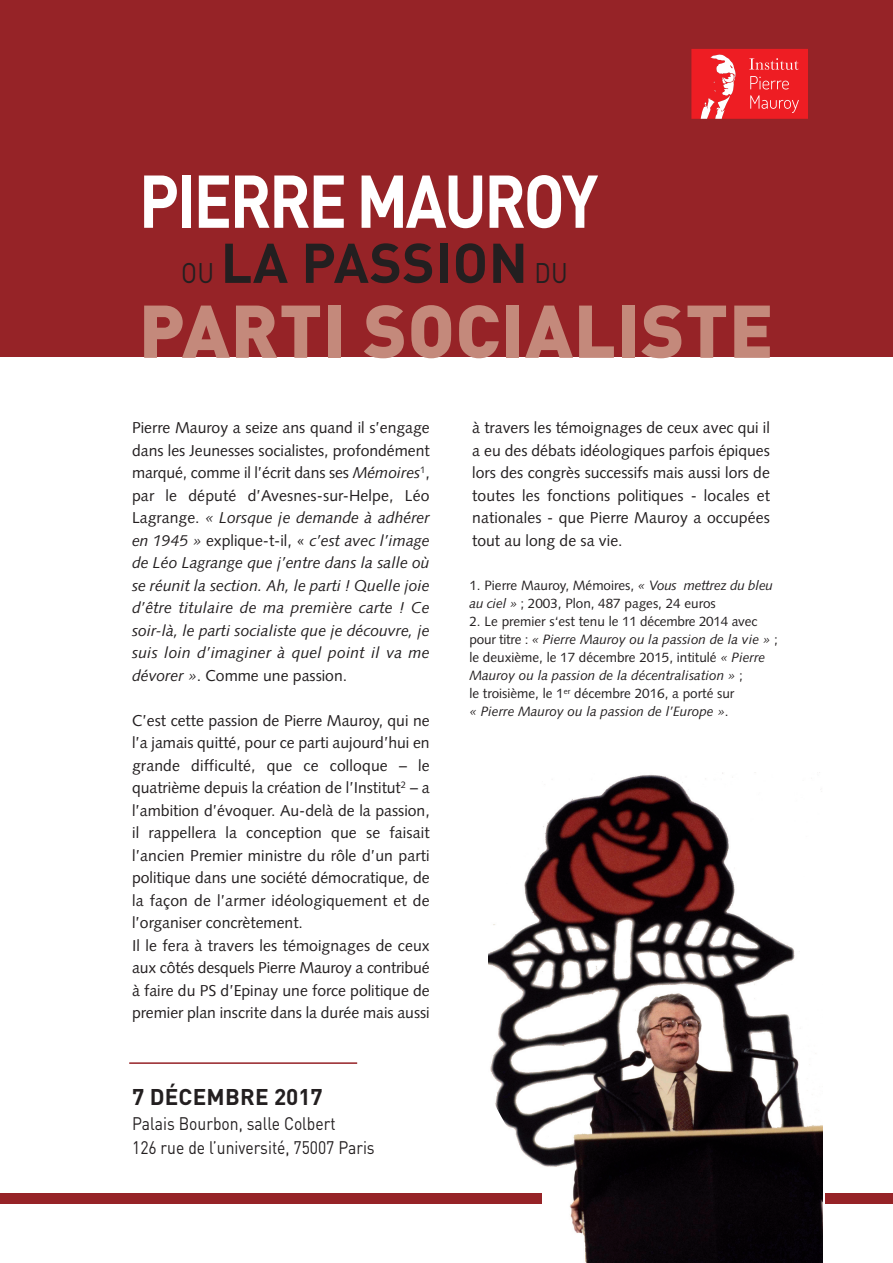
<style>
.page{position:relative;width:893px;height:1263px;background:#fff}
.page>*{position:absolute;margin:0;border:0;box-sizing:border-box;transform-origin:0 0}
.t1{font:900 73.5px "DIN Pro";letter-spacing:.01em;color:#c4897b}
.t2{font:700 73.5px "DIN Pro";letter-spacing:-.04em;color:#fff;scale:.87 1}
.t3{font:700 55.05px "DIN Pro";letter-spacing:.01em;color:#231f20}
.t4{font:700 22.5px "DIN Pro";letter-spacing:.01em;color:#231f20}
.t5{font:18px/24px "DIN Pro";color:#231f20;scale:.87 1}
.t6{font:15.75px/22.5px "Syntax";color:#231f20}
.t7{font:italic 15.75px/22.5px "Syntax";letter-spacing:.01em;color:#231f20;text-align:justify}
.t8{font:13.5px/18px "Syntax";color:#231f20}
.s1{font-weight:400;font-size:28.05px}
.s2{font-style:normal}
.s3{font-style:italic}
</style>
<div class="page">
<div style="left:0;top:0;width:893px;height:357px;background:#962327"></div>
<div style="left:825px;top:1193px;width:68px;height:10px;background:#962327"></div>
<hr style="left:129px;top:1062px;width:228px;height:2px;background:#962327">
<img style="left:489px;top:772px;width:334px;height:491px">
<div style="left:0;top:1193px;width:541px;height:11px;background:#962327"></div>
<svg style="left:691px;top:49px;width:117px;height:70px;background:#ee393e"></svg>
<h1 class="t2" style="left:139px;top:175px;width:530px">PIERRE MAUROY</h1>
<h2 class="t3" style="left:181px;top:244px;width:388px"><span class="s1">OU</span> LA PASSION <span class="s1">DU</span></h2>
<h1 class="t1" style="left:139px;top:306px;width:636px">PARTI SOCIALISTE</h1>
<p class="t7" style="left:132px;top:418px;width:299px"><span class="s2">Pierre Mauroy a seize ans quand il s’engage dans les Jeunesses socialistes, profondément marqué, comme il l’écrit dans ses</span> Mémoires<sup>1</sup><span class="s2">, par le député d’Avesnes-sur-Helpe, Léo Lagrange.</span> « Lorsque je demande à adhérer en 1945 » <span class="s2">explique-t-il, «</span> c’est avec l’image de Léo Lagrange que j’entre dans la salle où se réunit la section. Ah, le parti ! Quelle joie d’être titulaire de ma première carte ! Ce soir-là, le parti socialiste que je découvre, je suis loin d’imaginer à quel point il va me dévorer »<span class="s2">. Comme une passion.</span></p>
<p class="t6" style="left:132px;top:710px;width:299px">C’est cette passion de Pierre Mauroy, qui ne l’a jamais quitté, pour ce parti aujourd’hui en grande difficulté, que ce colloque – le quatrième depuis la création de l’Institut<sup>2</sup> – a l’ambition d’évoquer. Au-delà de la passion, il rappellera la conception que se faisait l’ancien Premier ministre du rôle d’un parti politique dans une société démocratique, de la façon de l’armer idéologiquement et de l’organiser concrètement.<br>Il le fera à travers les témoignages de ceux aux côtés desquels Pierre Mauroy a contribué à faire du PS d’Epinay une force politique de premier plan inscrite dans la durée mais aussi</p>
<h3 class="t4" style="left:132px;top:1089px;width:192px">7 DÉCEMBRE 2017</h3>
<p class="t5" style="left:132px;top:1114px;width:280px">Palais Bourbon, salle Colbert<br>126 rue de l’université, 75007 Paris</p>
<p class="t6" style="left:472px;top:418px;width:299px;text-align:justify">à travers les témoignages de ceux avec qui il a eu des débats idéologiques parfois épiques lors des congrès successifs mais aussi lors de toutes les fonctions politiques - locales et nationales - que Pierre Mauroy a occupées tout au long de sa vie.</p>
<p class="t8" style="left:469px;top:578px;width:305px">1. Pierre Mauroy, Mémoires, <span class="s3">« Vous mettrez du bleu au ciel »</span> ; 2003, Plon, 487 pages, 24 euros</p>
<p class="t8" style="left:469px;top:614px;width:310px">2. Le premier s‘est tenu le 11 décembre 2014 avec pour titre : <span class="s3">« Pierre Mauroy ou la passion de la vie »</span> ; le deuxième, le 17 décembre 2015, intitulé <span class="s3">« Pierre Mauroy ou la passion de la décentralisation »</span> ;<br>le troisième, le 1<sup>er</sup> décembre 2016, a porté sur<br><span class="s3">« Pierre Mauroy ou la passion de l’Europe »</span>.</p>
</div>
